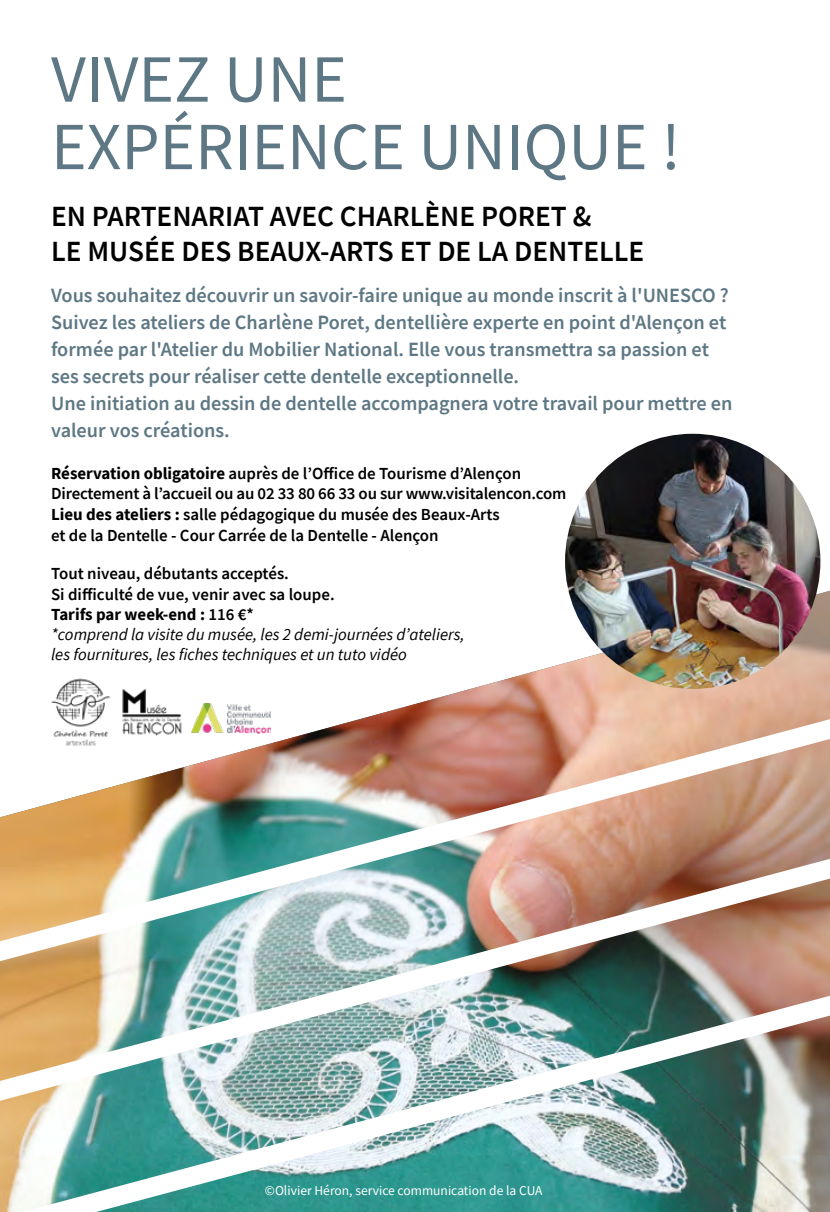
<style>
.page{position:relative;width:830px;height:1212px;background:#fff}
.page>*{position:absolute;margin:0;border:0;box-sizing:border-box;transform-origin:0 0}
.t1{font:67.5px/67.5px "Source Sans Pro";color:#5d7784}
.t2{font:600 29.25px/35.1px "Source Sans Pro";color:#000}
.t3{font:600 20.25px/27px "Source Sans Pro";color:#5d7784}
.t4{font:600 16.88px/20.7px "Source Sans Pro";color:#000}
.t5{font:italic 16.88px/20.2px "Source Sans Pro";color:#000}
.t6{font:13.5px "Source Sans Pro";color:#fff}
.s1{font-weight:700}
.s2{font-weight:600;font-style:normal}
.s3{font-weight:700;font-style:normal}
</style>
<div class="page">
<img style="left:0;top:591px;width:829px;height:621px">
<img style="left:22px;top:1101px;width:807px;height:111px">
<img style="left:0;top:961px;width:829px;height:140px">
<img style="left:0;top:719px;width:829px;height:242px">
<img style="left:564px;top:434px;width:256px;height:255px;border-radius:128px">
<img style="left:191px;top:704px;width:79px;height:29px">
<img style="left:121px;top:688px;width:60px;height:49px">
<img style="left:51px;top:677px;width:60px;height:70px">
<h1 class="t1" style="left:51px;top:45px;width:630px">VIVEZ UNE<br>EXPÉRIENCE UNIQUE !</h1>
<h2 class="t2" style="left:51px;top:198px;width:594px">EN PARTENARIAT AVEC CHARLÈNE PORET &amp;<br>LE MUSÉE DES BEAUX-ARTS ET DE LA DENTELLE</h2>
<p class="t3" style="left:51px;top:282px;width:682px">Vous souhaitez découvrir un savoir-faire unique au monde inscrit à l'UNESCO ?<br>Suivez les ateliers de Charlène Poret, dentellière experte en point d'Alençon et formée par l'Atelier du Mobilier National. Elle vous transmettra sa passion et ses secrets pour réaliser cette dentelle exceptionnelle.<br>Une initiation au dessin de dentelle accompagnera votre travail pour mettre en valeur vos créations.</p>
<p class="t4" style="left:51px;top:463px;width:516px"><span class="s1">Réservation obligatoire</span> auprès de l’Office de Tourisme d’Alençon Directement à l’accueil ou au 02 33 80 66 33 ou sur www.visitalencon.com <span class="s1">Lieu des ateliers :</span> salle pédagogique du musée des Beaux-Arts<br>et de la Dentelle - Cour Carrée de la Dentelle - Alençon</p>
<p class="t5" style="left:51px;top:563px;width:415px"><span class="s2">Tout niveau, débutants acceptés.<br>Si difficulté de vue, venir avec sa loupe.<br></span><span class="s3">Tarifs par week-end :</span> <span class="s2">116 €*<br></span>*comprend la visite du musée, les 2 demi-journées d’ateliers, les fournitures, les fiches techniques et un tuto vidéo</p>
<p class="t6" style="left:265px;top:1182px;width:279px">©Olivier Héron, service communication de la CUA</p>
</div>
